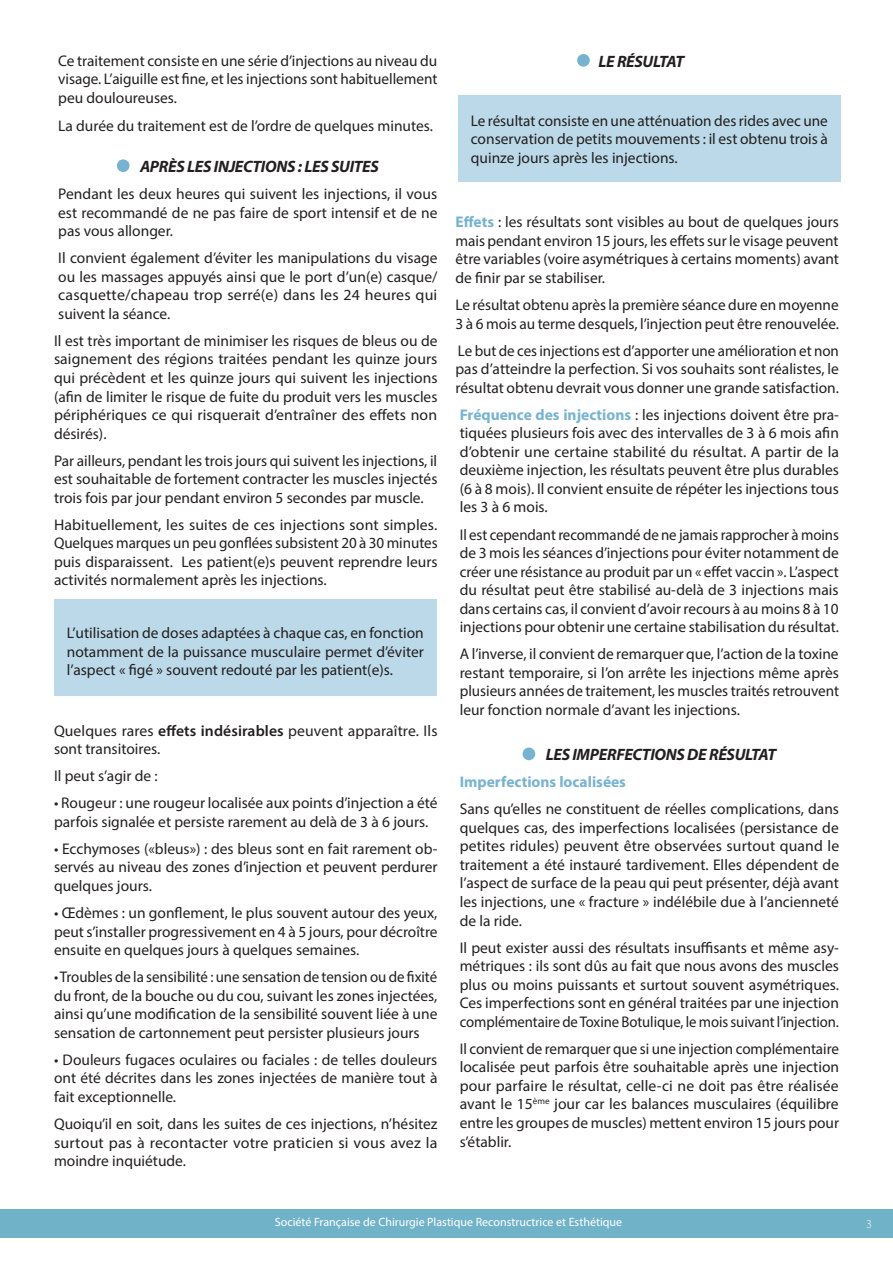
<style>
.page{position:relative;width:893px;height:1263px;background:#fff}
.page>*{position:absolute;margin:0;border:0;box-sizing:border-box;transform-origin:0 0}
.t1{font:italic 700 16.5px "Myriad Pro";letter-spacing:-.02em;color:#231f20}
.t2{font:15.45px/18.6px "Myriad Pro";color:#231f20;text-align:justify}
.t3{font:15.45px/18.6px "Myriad Pro";color:#231f20;text-align:justify;scale:.96 1}
.t4{font:700 15.45px "Myriad Pro";color:#77b3d0}
.t5{font:12px "Myriad Pro";color:#fff}
.t6{font:300 12px "Myriad Pro";color:#fff}
.s1{font-weight:600}
.s2{font-weight:700;color:#77b3d0}
</style>
<div class="page">
<div style="left:117px;top:159px;width:13px;height:13px;background:#77b3d0;border-radius:50%"></div>
<div style="left:54px;top:599px;width:383px;height:97px;background:#bbd9e8"></div>
<div style="left:577px;top:54px;width:13px;height:13px;background:#77b3d0;border-radius:50%"></div>
<div style="left:458px;top:95px;width:383px;height:87px;background:#bbd9e8"></div>
<div style="left:523px;top:747px;width:12px;height:13px;background:#77b3d0;border-radius:50%"></div>
<div style="left:0;top:1209px;width:893px;height:28px;background:#70b2c8"></div>
<p class="t2" style="left:58px;top:51px;width:381px">Ce traitement consiste en une série d’injections au niveau du visage. L’aiguille est fine, et les injections sont habituellement peu douloureuses.</p>
<p class="t2" style="left:58px;top:116px;width:376px">La durée du traitement est de l’ordre de quelques minutes.</p>
<p class="t1" style="left:140px;top:156px;width:240px">APRÈS LES INJECTIONS : LES SUITES</p>
<p class="t2" style="left:58px;top:184px;width:381px">Pendant les deux heures qui suivent les injections, il vous est recommandé de ne pas faire de sport intensif et de ne pas vous allonger.</p>
<p class="t2" style="left:58px;top:248px;width:381px">Il convient également d’éviter les manipulations du visage ou les massages appuyés ainsi que le port d’un(e) casque/ casquette/chapeau trop serré(e) dans les 24 heures qui suivent la séance.</p>
<p class="t2" style="left:54px;top:331px;width:385px">Il est très important de minimiser les risques de bleus ou de saignement des régions traitées pendant les quinze jours qui précèdent et les quinze jours qui suivent les injections (afin de limiter le risque de fuite du produit vers les muscles périphériques ce qui risquerait d’entraîner des effets non désirés).</p>
<p class="t2" style="left:54px;top:451px;width:385px">Par ailleurs, pendant les trois jours qui suivent les injections, il est souhaitable de fortement contracter les muscles injectés trois fois par jour pendant environ 5 secondes par muscle.</p>
<p class="t2" style="left:54px;top:515px;width:385px">Habituellement, les suites de ces injections sont simples.<br>Quelques marques un peu gonflées subsistent 20 à 30 minutes puis disparaissent. Les patient(e)s peuvent reprendre leurs activités normalement après les injections.</p>
<p class="t2" style="left:67px;top:624px;width:359px">L’utilisation de doses adaptées à chaque cas, en fonction notamment de la puissance musculaire permet d’éviter l’aspect « figé » souvent redouté par les patient(e)s.</p>
<p class="t2" style="left:54px;top:721px;width:385px">Quelques rares <span class="s1">effets indésirables</span> peuvent apparaître. Ils sont transitoires.</p>
<p class="t2" style="left:54px;top:767px;width:105px">Il peut s’agir de :</p>
<p class="t2" style="left:54px;top:794px;width:385px">• Rougeur : une rougeur localisée aux points d’injection a été parfois signalée et persiste rarement au delà de 3 à 6 jours.</p>
<p class="t2" style="left:54px;top:839px;width:385px">• Ecchymoses («bleus») : des bleus sont en fait rarement ob&shy;servés au niveau des zones d’injection et peuvent perdurer quelques jours.</p>
<p class="t2" style="left:54px;top:903px;width:385px">• Œdèmes : un gonflement, le plus souvent autour des yeux, peut s’installer progressivement en 4 à 5 jours, pour décroître ensuite en quelques jours à quelques semaines.</p>
<p class="t2" style="left:54px;top:967px;width:385px">• Troubles de la sensibilité : une sensation de tension ou de fixité du front, de la bouche ou du cou, suivant les zones injectées, ainsi qu’une modification de la sensibilité souvent liée à une sensation de cartonnement peut persister plusieurs jours</p>
<p class="t2" style="left:54px;top:1050px;width:385px">• Douleurs fugaces oculaires ou faciales : de telles douleurs ont été décrites dans les zones injectées de manière tout à fait exceptionnelle.</p>
<p class="t2" style="left:54px;top:1114px;width:385px">Quoiqu’il en soit, dans les suites de ces injections, n’hésitez surtout pas à recontacter votre praticien si vous avez la moindre inquiétude.</p>
<p class="t1" style="left:598px;top:50px;width:87px">LE RÉSULTAT</p>
<p class="t2" style="left:471px;top:111px;width:359px">Le résultat consiste en une atténuation des rides avec une conservation de petits mouvements : il est obtenu trois à quinze jours après les injections.</p>
<p class="t2" style="left:455px;top:213px;width:385px"><span class="s2">Effets</span> : les résultats sont visibles au bout de quelques jours mais pendant environ 15 jours, les effets sur le visage peuvent être variables (voire asymétriques à certains moments) avant de finir par se stabiliser.</p>
<p class="t2" style="left:455px;top:295px;width:385px">Le résultat obtenu après la première séance dure en moyenne<br>3 à 6 mois au terme desquels, l’injection peut être renouvelée.</p>
<p class="t2" style="left:455px;top:341px;width:385px">Le but de ces injections est d’apporter une amélioration et non pas d’atteindre la perfection. Si vos souhaits sont réalistes, le résultat obtenu devrait vous donner une grande satisfaction.</p>
<p class="t2" style="left:460px;top:405px;width:381px"><span class="s2">Fréquence des injections</span> : les injections doivent être pra&shy;tiquées plusieurs fois avec des intervalles de 3 à 6 mois afin d’obtenir une certaine stabilité du résultat. A partir de la deuxième injection, les résultats peuvent être plus durables (6 à 8 mois). Il convient ensuite de répéter les injections tous les 3 à 6 mois.</p>
<p class="t3" style="left:460px;top:525px;width:396px">Il est cependant recommandé de ne jamais rapprocher à moins de 3 mois les séances d’injections pour éviter notamment de créer une résistance au produit par un « effet vaccin ». L’aspect du résultat peut être stabilisé au-delà de 3 injections mais dans certains cas, il convient d’avoir recours à au moins 8 à 10 injections pour obtenir une certaine stabilisation du résultat.</p>
<p class="t2" style="left:460px;top:644px;width:381px">A l’inverse, il convient de remarquer que, l’action de la toxine restant temporaire, si l’on arrête les injections même après plusieurs années de traitement, les muscles traités retrouvent leur fonction normale d’avant les injections.</p>
<p class="t1" style="left:546px;top:744px;width:232px">LES IMPERFECTIONS DE RÉSULTAT</p>
<p class="t4" style="left:460px;top:772px;width:168px">Imperfections localisées</p>
<p class="t2" style="left:460px;top:799px;width:381px">Sans qu’elles ne constituent de réelles complications, dans quelques cas, des imperfections localisées (persistance de petites ridules) peuvent être observées surtout quand le traitement a été instauré tardivement. Elles dépendent de l’aspect de surface de la peau qui peut présenter, déjà avant les injections, une « fracture » indélébile due à l’ancienneté de la ride.</p>
<p class="t2" style="left:460px;top:938px;width:381px">Il peut exister aussi des résultats insuffisants et même asy&shy;métriques : ils sont dûs au fait que nous avons des muscles plus ou moins puissants et surtout souvent asymétriques.<br>Ces imperfections sont en général traitées par une injection complémentaire de Toxine Botulique, le mois suivant l’injection.</p>
<p class="t2" style="left:460px;top:1039px;width:381px">Il convient de remarquer que si une injection complémentaire localisée peut parfois être souhaitable après une injection pour parfaire le résultat, celle-ci ne doit pas être réalisée avant le 15<sup>ème</sup> jour car les balances musculaires (équilibre entre les groupes de muscles) mettent environ 15 jours pour s’établir.</p>
<p class="t5" style="left:275px;top:1215px;width:349px">Société Française de Chirurgie Plastique Reconstructrice et Esthétique</p>
<p class="t6" style="left:866px;top:1216px;width:7px">3</p>
</div>
